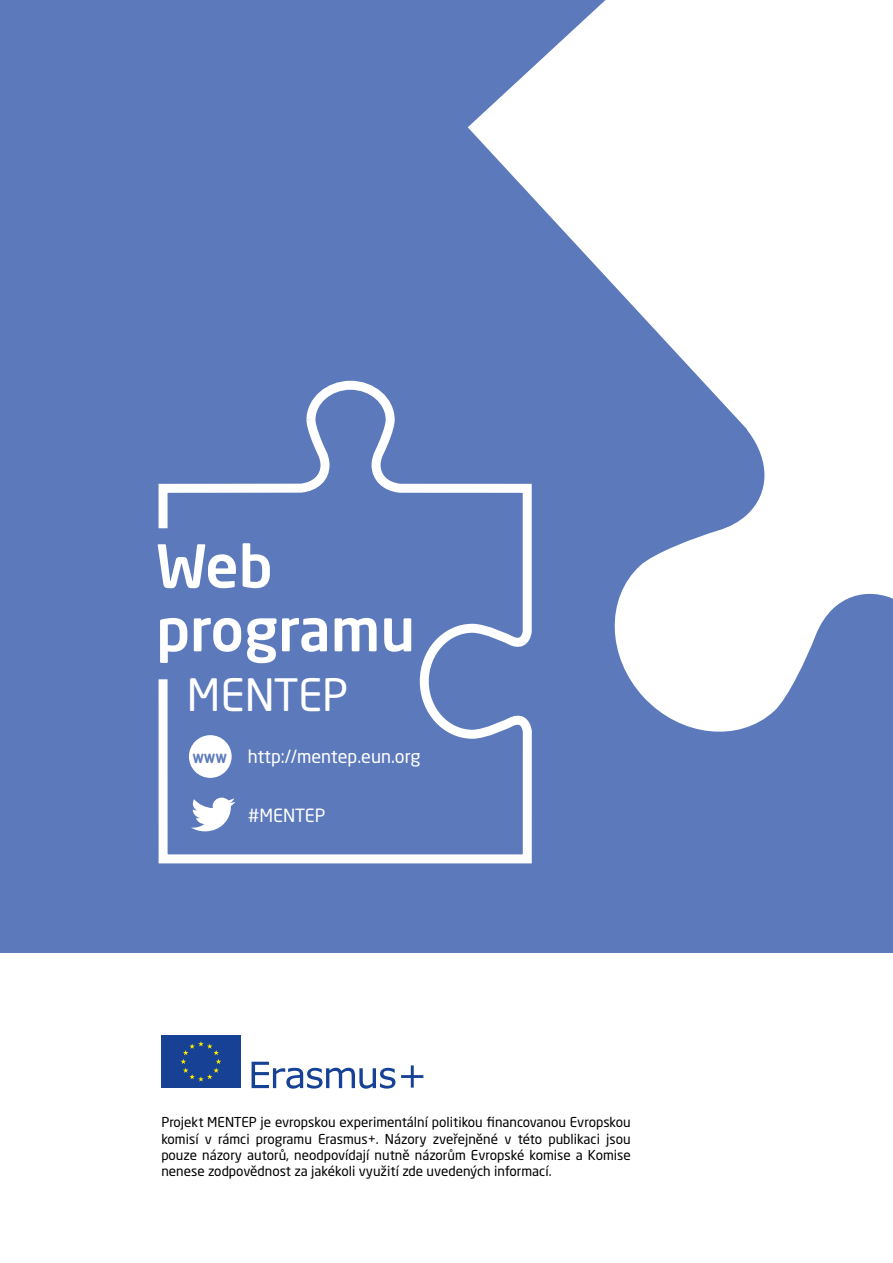
<style>
.page{position:relative;width:893px;height:1263px;background:#fff}
.page>*{position:absolute;margin:0;border:0;box-sizing:border-box;transform-origin:0 0}
.Body_text{font:500 58.5px/63.6px "Neo Sans W1 G";color:#fff}
.Body_text-2{font:44.1px "Neo Sans W1 G";color:#fff}
.Body_text-3{font:18px "Neo Sans W1 G";color:#fff}
.t1{font:13.5px/16.2px "Neo Sans W1 G";color:#000;text-align:justify}
.t2{font:700 13.2px "Blogger Sans";color:#5c79bb}
</style>
<div class="page">
<div style="left:0;top:0;width:893px;height:952px;background:#5c79bb"></div>
<svg style="left:252px;top:1062px;width:143px;height:27px"></svg>
<svg style="left:401px;top:1065px;width:22px;height:22px"></svg>
<div style="left:161px;top:1035px;width:80px;height:53px;background:#164194"></div>
<svg style="left:181px;top:1041px;width:40px;height:41px"></svg>
<svg style="left:158px;top:380px;width:310px;height:484px"></svg>
<div style="left:189px;top:735px;width:43px;height:43px;background:#fff;border-radius:50%"></div>
<svg style="left:468px;top:0;width:425px;height:864px;fill:#fff"></svg>
<p class="Body_text" style="left:156px;top:533px;width:260px">Web programu</p>
<p class="Body_text-2" style="left:187px;top:668px;width:163px">MENTEP</p>
<p class="Body_text-3" style="left:248px;top:746px;width:174px">http://mentep.eun.org</p>
<p class="t2" style="left:193px;top:750px;width:35px">WWW</p>
<p class="Body_text-3" style="left:248px;top:804px;width:79px">#MENTEP</p>
<p class="t1" style="left:161px;top:1114px;width:471px">Projekt MENTEP je evropskou experimentální politikou financovanou Evropskou komisí v rámci programu Erasmus+. Názory zveřejněné v této publikaci jsou pouze názory autorů, neodpovídají nutně názorům Evropské komise a Komise nenese zodpovědnost za jakékoli využití zde uvedených informací.</p>
</div>
